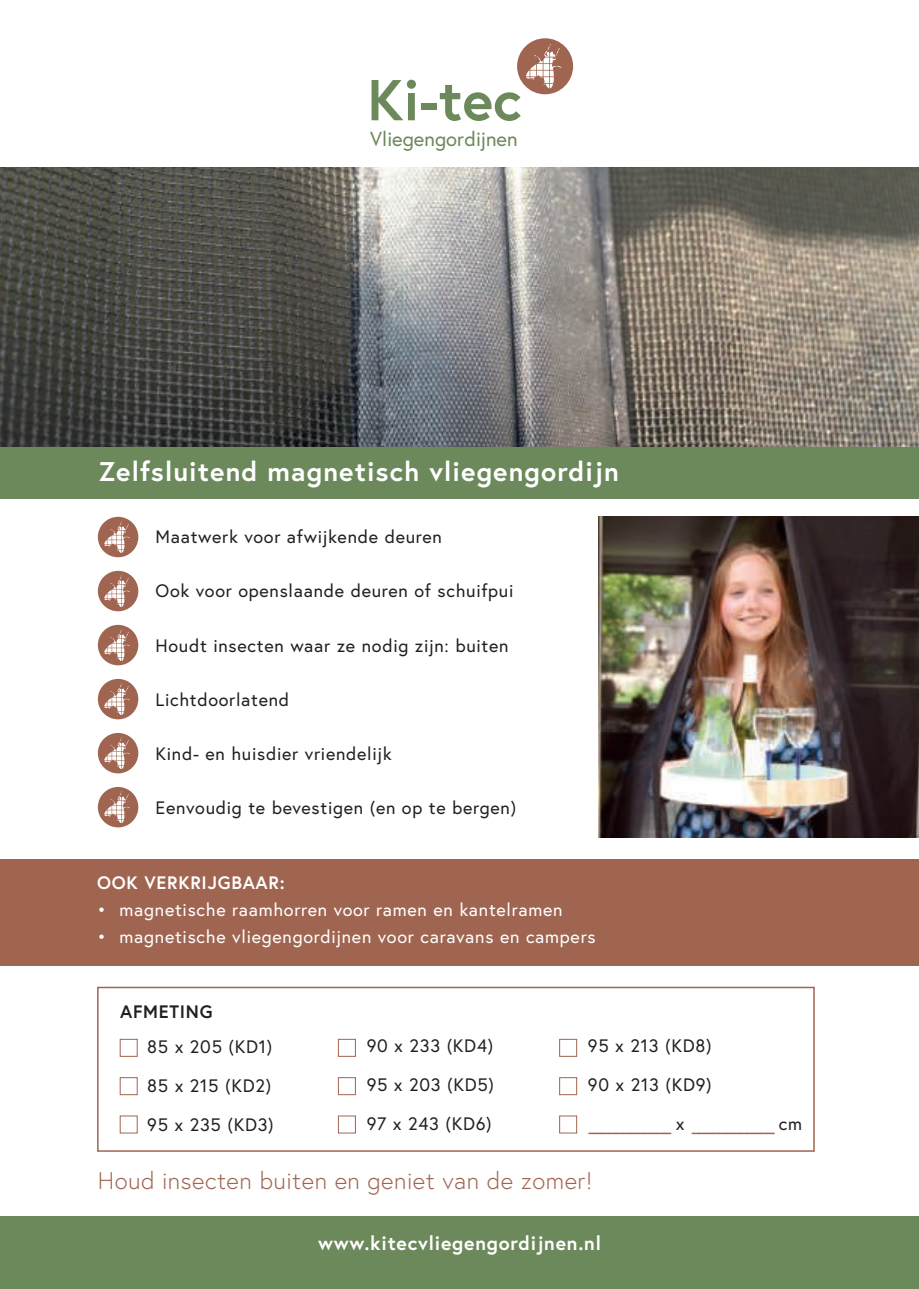
<style>
.page{position:relative;width:919px;height:1289px;background:#fff}
.page>*{position:absolute;margin:0;border:0;box-sizing:border-box;transform-origin:0 0}
.t1{font:700 27px "Europa";letter-spacing:.04em;color:#fff}
.t2{font:300 24px "Europa";letter-spacing:.02em;color:#a06550}
.t3{font:20.25px "Europa";color:#6c895b}
.t4{font:700 19.5px "Europa";letter-spacing:.04em;color:#fff}
.t5{font:18px/39px "Europa";letter-spacing:.04em;color:#231f20}
.t6{font:18px "Europa";letter-spacing:.04em;color:#fff}
.t7{font:700 18px "Europa";letter-spacing:.04em;color:#fff}
.t8{font:700 18px "Europa";letter-spacing:.04em;color:#231f20}
.s1{color:#a06550}
</style>
<div class="page">
<img style="left:0;top:168px;width:918px;height:280px">
<div style="left:0;top:448px;width:918px;height:51px;background:#6c895b"></div>
<img style="left:598px;top:516px;width:320px;height:321px">
<div style="left:0;top:859px;width:918px;height:106px;background:#a06550"></div>
<svg style="left:371px;top:80px;width:45px;height:40px"></svg>
<div style="left:421px;top:103px;width:15px;height:6px;background:#6c895b"></div>
<svg style="left:440px;top:38px;width:133px;height:83px"></svg>
<div style="left:97px;top:986px;width:717px;height:165px;border:2px solid #a06550"></div>
<div style="left:0;top:1216px;width:918px;height:72px;background:#6c895b"></div>
<div style="left:120px;top:1038px;width:18px;height:18px;border:1px solid #a06550"></div>
<div style="left:338px;top:1038px;width:18px;height:18px;border:1px solid #a06550"></div>
<div style="left:559px;top:1038px;width:18px;height:18px;border:1px solid #a06550"></div>
<div style="left:120px;top:1077px;width:18px;height:18px;border:1px solid #a06550"></div>
<div style="left:338px;top:1077px;width:18px;height:18px;border:1px solid #a06550"></div>
<div style="left:559px;top:1077px;width:18px;height:18px;border:1px solid #a06550"></div>
<div style="left:120px;top:1115px;width:18px;height:18px;border:1px solid #a06550"></div>
<div style="left:338px;top:1115px;width:18px;height:18px;border:1px solid #a06550"></div>
<div style="left:559px;top:1115px;width:18px;height:18px;border:1px solid #a06550"></div>
<svg style="left:98px;top:517px;width:40px;height:40px"></svg>
<svg style="left:98px;top:571px;width:40px;height:40px"></svg>
<svg style="left:98px;top:625px;width:40px;height:40px"></svg>
<svg style="left:98px;top:679px;width:40px;height:40px"></svg>
<svg style="left:98px;top:733px;width:40px;height:40px"></svg>
<svg style="left:98px;top:787px;width:40px;height:40px"></svg>
<p class="t3" style="left:370px;top:131px;width:149px">Vliegengordijnen</p>
<h1 class="t1" style="left:99px;top:460px;width:521px">Zelfsluitend magnetisch vliegengordijn</h1>
<p class="t5" style="left:155px;top:519px;width:288px">Maatwerk voor afwijkende deuren</p>
<p class="t5" style="left:155px;top:573px;width:359px">Ook voor openslaande deuren of schuifpui</p>
<p class="t5" style="left:155px;top:627px;width:354px">Houdt insecten waar ze nodig zijn: buiten</p>
<p class="t5" style="left:155px;top:681px;width:135px">Lichtdoorlatend</p>
<p class="t5" style="left:155px;top:735px;width:238px">Kind- en huisdier vriendelijk</p>
<p class="t5" style="left:155px;top:789px;width:362px">Eenvoudig te bevestigen (en op te bergen)</p>
<p class="t7" style="left:97px;top:874px;width:189px">OOK VERKRIJGBAAR:</p>
<p class="t6" style="left:97px;top:901px;width:467px">• magnetische raamhorren voor ramen en kantelramen</p>
<p class="t6" style="left:97px;top:928px;width:500px">• magnetische vliegengordijnen voor caravans en campers</p>
<p class="t8" style="left:120px;top:1004px;width:94px">AFMETING</p>
<p class="t5" style="left:147px;top:1028px;width:128px">85 x 205 (KD1)<br>85 x 215 (KD2)<br>95 x 235 (KD3)</p>
<p class="t5" style="left:366px;top:1028px;width:129px;text-align:justify">90 x 233 (KD4)<br>95 x 203 (KD5)<br>97 x 243 (KD6)</p>
<p class="t5" style="left:588px;top:1028px;width:216px">95 x 213 (KD8)<br>90 x 213 (KD9)<br><span class="s1">____________</span> x <span class="s1">____________</span> c m</p>
<h2 class="t2" style="left:98px;top:1170px;width:496px">Houd insecten buiten en geniet van de zomer!</h2>
<p class="t4" style="left:318px;top:1235px;width:284px">www.kitecvliegengordijnen.nl</p>
</div>
